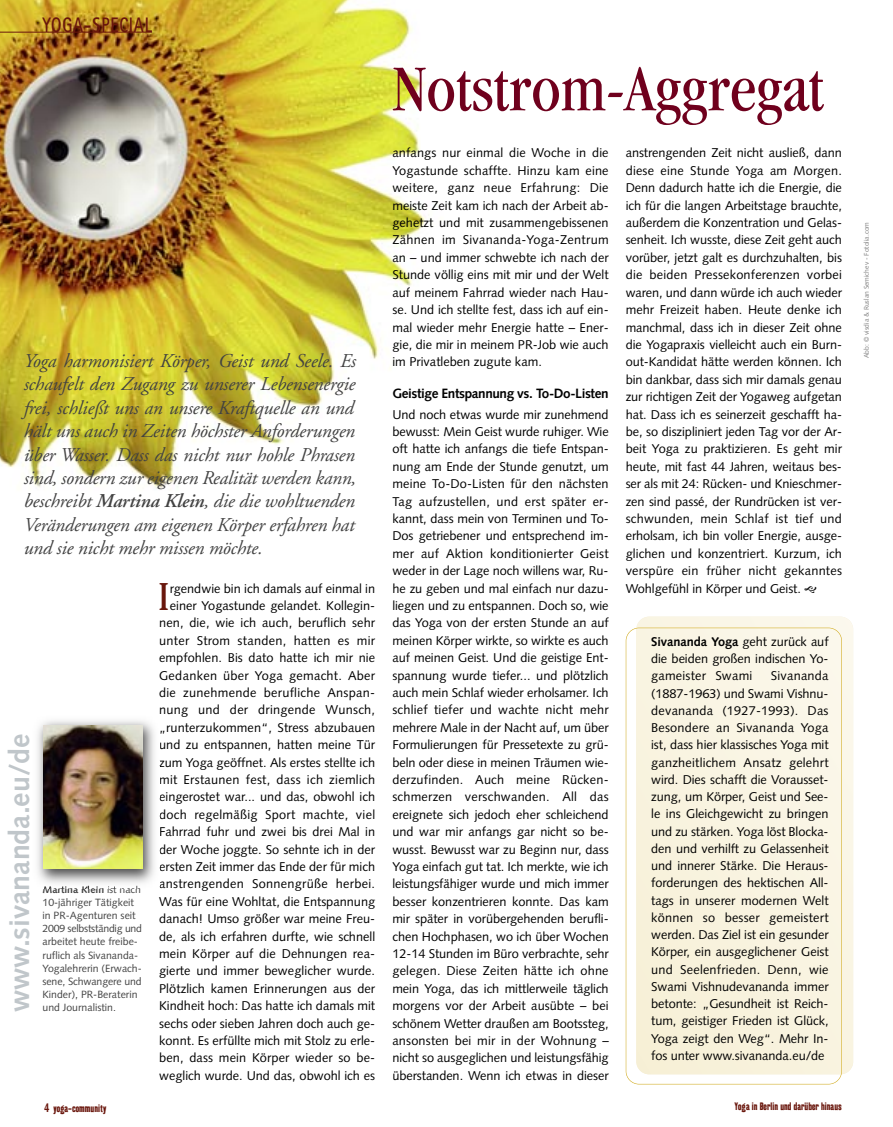
<style>
.page{position:relative;width:893px;height:1127px;background:#fff}
.page>*{position:absolute;margin:0;border:0;box-sizing:border-box;transform-origin:0 0}
.t1{font:condensed 67.5px "Garamond";color:#6f001d}
.t2{font:38.4px "Cheltenham";color:#69160c}
.t3{font:700 28.5px "Syntax";color:#c0c6ca}
.t4{font:700 21px "Rotis Sans Serif";letter-spacing:.05em;color:#69160c;scale:.78 1}
.t5{font:italic 19.5px/23.4px "Adobe Garamond";letter-spacing:-.01em;color:#424242}
.t6{font:700 13.5px "Syntax";letter-spacing:-.03em;color:#000}
.t7{font:12.75px/17.4px "Syntax";color:#000;text-align:justify}
.t8{font:10.5px/13px "Syntax";color:#424242}
.t9{font:10.5px "Kipp No 1";color:#69160c}
.t10{font:6.75px "Syntax";color:#808080}
.s1{font-weight:600}
.s2{font-weight:700}
.s3{font-size:12px}
</style>
<div class="page">
<img style="left:1px;top:0;width:424px;height:489px">
<hr style="left:1px;top:32px;width:151px;height:1px;background:#69160c">
<img style="left:37px;top:720px;width:123px;height:167px">
<img style="left:43px;top:886px;width:61px;height:2px">
<img style="left:108px;top:886px;width:32px;height:2px">
<img style="left:43px;top:725px;width:99px;height:144px">
<div style="left:636px;top:617px;width:217px;height:457px;background:#f9f4e1;border-radius:13px"></div>
<div style="left:626px;top:627px;width:216px;height:457px;border:1px solid #d4b02c;border-radius:13px"></div>
<h3 class="t4" style="left:43px;top:17px;width:142px">YOGA-SPECIAL</h3>
<p class="t5" style="left:23px;top:351px;width:334px">Yoga harmonisiert Körper, Geist und Seele. Es schaufelt den Zugang zu unserer Lebensenergie frei, schließt uns an unsere Kraftquelle an und hält uns auch in Zeiten höchster Anforderungen über Wasser. Dass das nicht nur hohle Phrasen sind, sondern zur eigenen Realität werden kann, beschreibt <span class="s1">Martina Klein</span>, die die wohltuenden Veränderungen am eigenen Körper erfahren hat und sie nicht mehr missen möchte.</p>
<h3 class="t3" style="left:8px;top:1012px;width:280px;rotate:-90deg">www.sivananda.eu/de</h3>
<p class="t8" style="left:43px;top:884px;width:101px"><span class="s2">Martina Klein</span> ist nach<br>10-jähriger Tätigkeit in PR-Agenturen seit<br>2009 selbstständig und arbeitet heute freibe - ruflich als Sivananda-<br>Yogalehrerin (Erwach&shy;sene, Schwangere und<br>Kinder), PR-Beraterin</p>
<p class="t8" style="left:43px;top:1001px;width:75px">und Journalistin.</p>
<p class="t7" style="left:159px;top:581px;width:218px;text-align:right">rgendwie bin ich damals auf einmal in einer Yogastunde gelandet. Kollegin&shy;nen, die, wie ich auch, beruflich sehr unter Strom standen, hatten es mir empfohlen. Bis dato hatte ich mir nie Gedanken über Yoga gemacht. Aber die zunehmende berufliche Anspan&shy;nung und der dringende Wunsch, „runterzukommen“, Stress abzubauen und zu entspannen, hatten meine Tür zum Yoga geöffnet. Als erstes stellte ich mit Erstaunen fest, dass ich ziemlich eingerostet war... und das, obwohl ich doch regelmäßig Sport machte, viel Fahrrad fuhr und zwei bis drei Mal in der Woche joggte. So sehnte ich in der ersten Zeit immer das Ende der für mich anstrengenden Sonnengrüße herbei.<br>Was für eine Wohltat, die Entspannung danach! Umso größer war meine Freu&shy;de, als ich erfahren durfte, wie schnell mein Körper auf die Dehnungen rea&shy;gierte und immer beweglicher wurde.<br>Plötzlich kamen Erinnerungen aus der Kindheit hoch: Das hatte ich damals mit sechs oder sieben Jahren doch auch ge&shy;konnt. Es erfüllte mich mit Stolz zu erle&shy;ben, dass mein Körper wieder so be&shy;weglich wurde. Und das, obwohl ich es</p>
<h2 class="t2" style="left:158px;top:583px;width:12px">I</h2>
<h1 class="t1" style="left:392px;top:62px;width:433px">Notstrom-Aggregat</h1>
<p class="t7" style="left:392px;top:146px;width:218px">anfangs nur einmal die Woche in die Yogastunde schaffte. Hinzu kam eine weitere, ganz neue Erfahrung: Die meiste Zeit kam ich nach der Arbeit ab&shy;gehetzt und mit zusammengebissenen Zähnen im Sivananda-Yoga-Zentrum an – und immer schwebte ich nach der Stunde völlig eins mit mir und der Welt auf meinem Fahrrad wieder nach Hau&shy;se. Und ich stellte fest, dass ich auf ein&shy;mal wieder mehr Energie hatte – Ener&shy;gie, die mir in meinem PR-Job wie auch im Privatleben zugute kam.</p>
<p class="t6" style="left:392px;top:388px;width:218px">Geistige Entspannung vs. To-Do-Listen</p>
<p class="t7" style="left:392px;top:407px;width:218px">Und noch etwas wurde mir zunehmend bewusst: Mein Geist wurde ruhiger. Wie oft hatte ich anfangs die tiefe Entspan&shy;nung am Ende der Stunde genutzt, um meine To-Do-Listen für den nächsten Tag aufzustellen, und erst später er&shy;kannt, dass mein von Terminen und To-Dos getriebener und entsprechend im&shy;mer auf Aktion konditionierter Geist weder in der Lage noch willens war, Ru&shy;he zu geben und mal einfach nur dazu&shy;liegen und zu entspannen. Doch so, wie das Yoga von der ersten Stunde an auf meinen Körper wirkte, so wirkte es auch auf meinen Geist. Und die geistige Ent&shy;spannung wurde tiefer... und plötzlich auch mein Schlaf wieder erholsamer. Ich schlief tiefer und wachte nicht mehr mehrere Male in der Nacht auf, um über Formulierungen für Pressetexte zu grü&shy;beln oder diese in meinen Träumen wie&shy;derzufinden. Auch meine Rücken&shy;schmerzen verschwanden. All das ereignete sich jedoch eher schleichend und war mir anfangs gar nicht so be&shy;wusst. Bewusst war zu Beginn nur, dass Yoga einfach gut tat. Ich merkte, wie ich leistungsfähiger wurde und mich immer besser konzentrieren konnte. Das kam mir später in vorübergehenden berufli&shy;chen Hochphasen, wo ich über Wochen 12-14 Stunden im Büro verbrachte, sehr gelegen. Diese Zeiten hätte ich ohne mein Yoga, das ich mittlerweile täglich morgens vor der Arbeit ausübte – bei schönem Wetter draußen am Bootssteg, ansonsten bei mir in der Wohnung – nicht so ausgeglichen und leistungsfähig überstanden. Wenn ich etwas in dieser</p>
<p class="t7" style="left:626px;top:146px;width:218px">anstrengenden Zeit nicht ausließ, dann diese eine Stunde Yoga am Morgen.<br>Denn dadurch hatte ich die Energie, die ich für die langen Arbeitstage brauchte, außerdem die Konzentration und Gelas&shy;senheit. Ich wusste, diese Zeit geht auch vorüber, jetzt galt es durchzuhalten, bis die beiden Pressekonferenzen vorbei waren, und dann würde ich auch wieder mehr Freizeit haben. Heute denke ich manchmal, dass ich in dieser Zeit ohne die Yogapraxis vielleicht auch ein Burn&shy;out-Kandidat hätte werden können. Ich bin dankbar, dass sich mir damals genau zur richtigen Zeit der Yogaweg aufgetan hat. Dass ich es seinerzeit geschafft ha&shy;be, so diszipliniert jeden Tag vor der Ar&shy;beit Yoga zu praktizieren. Es geht mir heute, mit fast 44 Jahren, weitaus bes&shy;ser als mit 24: Rücken- und Knieschmer&shy;zen sind passé, der Rundrücken ist ver&shy;schwunden, mein Schlaf ist tief und erholsam, ich bin voller Energie, ausge&shy;glichen und konzentriert. Kurzum, ich verspüre ein früher nicht gekanntes Wohlgefühl in Körper und Geist.</p>
<p class="t7" style="left:651px;top:634px;width:179px"><span class="s2">Sivananda Yoga</span> geht zurück auf die beiden großen indischen Yo&shy;gameister Swami</p>
<p class="t7" style="left:651px;top:668px;width:179px;text-indent:120px">Sivananda (1887-1963) und Swami Vishnu&shy;devananda (1927-1993). Das Besondere an Sivananda Yoga ist, dass hier klassisches Yoga mit ganzheitlichem Ansatz gelehrt wird. Dies schafft die Vorausset&shy;zung, um Körper, Geist und See&shy;le ins Gleichgewicht zu bringen und zu stärken. Yoga löst Blocka&shy;den und verhilft zu Gelassenheit und innerer Stärke. Die Heraus&shy;forderungen des hektischen All&shy;tags in unserer modernen Welt können so besser gemeistert werden. Das Ziel ist ein gesunder Körper, ein ausgeglichener Geist und Seelenfrieden. Denn, wie Swami Vishnudevananda immer betonte: „Gesundheit ist Reich&shy;tum, geistiger Frieden ist Glück, Yoga zeigt den Weg“. Mehr In&shy;fos unter www.sivananda.eu/de</p>
<p class="t9" style="left:44px;top:1104px;width:64px"><span class="s3">4</span> yoga-community</p>
<p class="t9" style="left:734px;top:1103px;width:109px">Yoga in Berlin und darüber hinaus</p>
<p class="t10" style="left:864px;top:358px;width:138px;rotate:-90deg">Abb: © visdia &amp; Ruslan Semichev - Fotolia.com</p>
</div>
